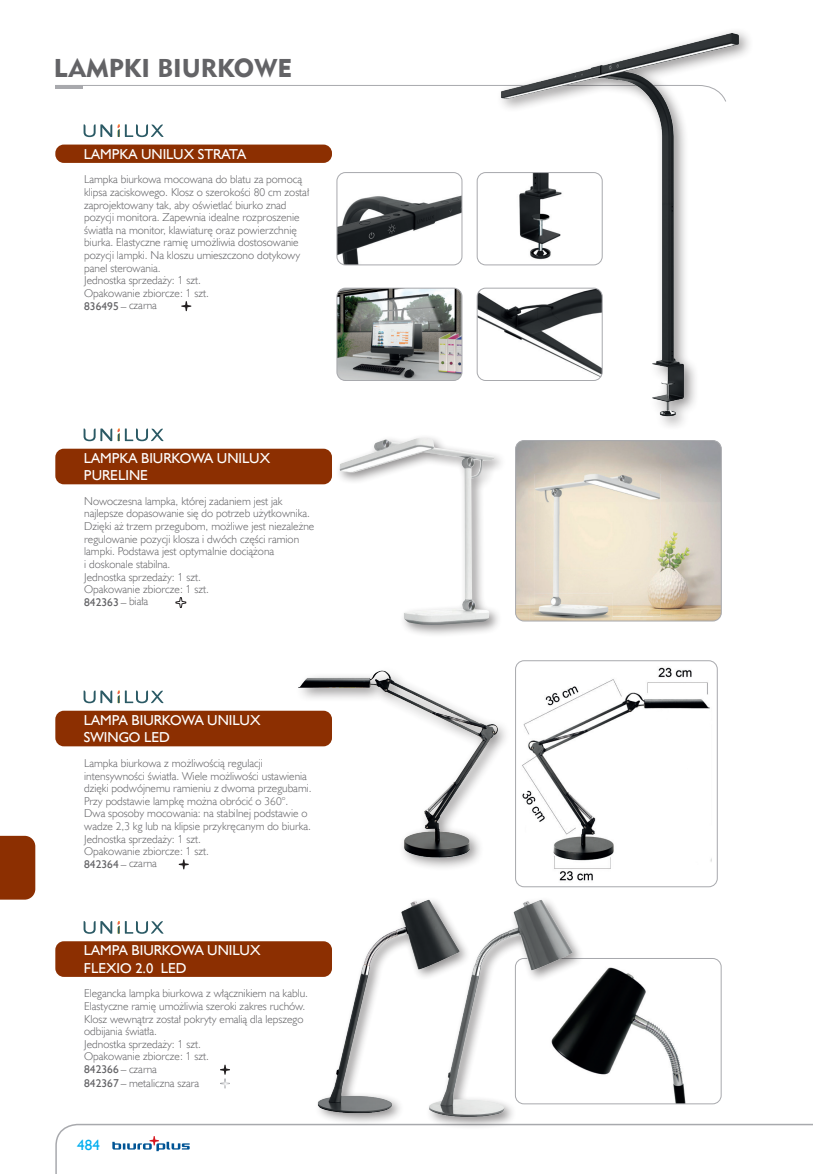
<style>
.page{position:relative;width:813px;height:1174px;background:#fff}
.page>*{position:absolute;margin:0;border:0;box-sizing:border-box;transform-origin:0 0}
.Rozdziały_nie_do_spisu{font:25.65px "Geometric 415 Blk EU";color:#636366}
.t1{font:15px "Humanst 521 EU";color:#00aeef}
.Nazwa_modułu_A{font:14.4px/17.2px "Humanst 521 EU";color:#fff}
.opis_produktów_UNI{font:11.4px/12.6px "Humanst 521 Lt EU";color:#636366}
.opis_produktów{font:11.4px/12.6px "Humanst 521 Lt EU";color:#636366}
.opis_produktów-2{font:11.4px "Humanst 521 EU";color:#636366}
.s1{font-family:"Humanst 521 EU"}
.s2{font-family:"Humanst 521 Lt EU"}
</style>
<div class="page">
<svg style="left:55px;top:85px;width:436px;height:1px"></svg>
<hr style="left:55px;top:86px;width:28px;height:3px;background:#a8a9ad">
<svg style="left:55px;top:1123px;width:757px;height:51px"></svg>
<svg style="left:112px;top:1136px;width:77px;height:15px"></svg>
<div style="left:0;top:836px;width:35px;height:63px;background:#8c2f01"></div>
<div style="left:55px;top:941px;width:277px;height:36px;background:#8c2f01;border-radius:9px"></div>
<svg style="left:220px;top:1064px;width:10px;height:24px"></svg>
<svg style="left:83px;top:921px;width:29px;height:12px"></svg>
<svg style="left:118px;top:921px;width:45px;height:12px"></svg>
<img style="left:478px;top:288px;width:13px;height:91px">
<img style="left:338px;top:288px;width:123px;height:92px">
<div style="left:336px;top:288px;width:126px;height:93px;border:1px solid #a8a9ad;border-radius:9px"></div>
<img style="left:515px;top:440px;width:206px;height:181px">
<div style="left:515px;top:440px;width:206px;height:181px;border:1px solid #a8a9ad;border-radius:9px"></div>
<img style="left:584px;top:958px;width:136px;height:145px">
<div style="left:514px;top:958px;width:207px;height:146px;border:1px solid #a8a9ad;border-radius:9px"></div>
<img style="left:522px;top:667px;width:190px;height:214px">
<div style="left:515px;top:660px;width:202px;height:227px;border:1px solid #a8a9ad;border-radius:9px"></div>
<img style="left:338px;top:173px;width:123px;height:92px">
<div style="left:336px;top:172px;width:126px;height:93px;border:1px solid #a8a9ad;border-radius:9px"></div>
<img style="left:491px;top:31px;width:257px;height:390px">
<div style="left:55px;top:145px;width:277px;height:18px;background:#8c2f01;border-radius:9px"></div>
<svg style="left:181px;top:301px;width:10px;height:10px"></svg>
<svg style="left:83px;top:124px;width:29px;height:13px"></svg>
<svg style="left:118px;top:124px;width:45px;height:13px"></svg>
<div style="left:55px;top:449px;width:277px;height:35px;background:#8c2f01;border-radius:9px"></div>
<svg style="left:175px;top:597px;width:11px;height:11px"></svg>
<svg style="left:83px;top:428px;width:29px;height:13px"></svg>
<svg style="left:118px;top:428px;width:45px;height:13px"></svg>
<div style="left:55px;top:710px;width:277px;height:36px;background:#8c2f01;border-radius:9px"></div>
<svg style="left:179px;top:859px;width:10px;height:10px"></svg>
<svg style="left:83px;top:690px;width:29px;height:13px"></svg>
<svg style="left:118px;top:690px;width:45px;height:13px"></svg>
<div style="left:335px;top:433px;width:172px;height:205px;background:#231f20;opacity:.5"></div>
<img style="left:339px;top:438px;width:156px;height:187px">
<img style="left:291px;top:670px;width:208px;height:195px">
<div style="left:314px;top:896px;width:157px;height:230px;background:#231f20;opacity:.5"></div>
<img style="left:315px;top:897px;width:103px;height:219px">
<div style="left:424px;top:896px;width:160px;height:234px;background:#231f20;opacity:.5"></div>
<img style="left:418px;top:896px;width:158px;height:222px">
<p class="Rozdziały_nie_do_spisu" style="left:54px;top:52px;width:239px">LAMPKI BIURKOWE</p>
<p class="Nazwa_modułu_A" style="left:84px;top:145px;width:164px">LAMPKA UNILUX STRATA</p>
<p class="opis_produktów_UNI" style="left:84px;top:173px;width:226px">Lampka biurkowa mocowana do blatu za pomocą klipsa zaciskowego. Klosz o szerokości 80 cm został zaprojektowany tak, aby oświetlać biurko znad pozycji monitora. Zapewnia idealne rozproszenie światła na monitor, klawiaturę oraz powierzchnię biurka. Elastyczne ramię umożliwia dostosowanie pozycji lampki. Na kloszu umieszczono dotykowy panel sterowania.</p>
<p class="opis_produktów" style="left:84px;top:274px;width:118px">Jednostka sprzedaży: 1 szt.</p>
<p class="opis_produktów" style="left:84px;top:286px;width:126px">Opakowanie zbiorcze: 1 szt.</p>
<p class="opis_produktów" style="left:84px;top:298px;width:74px"><span class="s1">836495</span> – czarna</p>
<p class="Nazwa_modułu_A" style="left:84px;top:449px;width:187px">LAMPKA BIURKOWA UNILUX<br>PURELINE</p>
<p class="opis_produktów_UNI" style="left:84px;top:494px;width:231px">Nowoczesna lampka, której zadaniem jest jak najlepsze dopasowanie się do potrzeb użytkownika.<br>Dzięki aż trzem przegubom, możliwe jest niezależne regulowanie pozycji klosza i dwóch części ramion lampki. Podstawa jest optymalnie dociążona<br>i doskonale stabilna.</p>
<p class="opis_produktów" style="left:84px;top:570px;width:118px">Jednostka sprzedaży: 1 szt.</p>
<p class="opis_produktów" style="left:84px;top:583px;width:126px">Opakowanie zbiorcze: 1 szt.</p>
<p class="opis_produktów-2" style="left:84px;top:595px;width:66px">842363 <span class="s2">– biała</span></p>
<p class="Nazwa_modułu_A" style="left:84px;top:711px;width:178px">LAMPA BIURKOWA UNILUX<br>SWINGO LED</p>
<p class="opis_produktów_UNI" style="left:84px;top:756px;width:229px">Lampka biurkowa z możliwością regulacji intensywności światła. Wiele możliwości ustawienia dzięki podwójnemu ramieniu z dwoma przegubami.<br>Przy podstawie lampkę można obrócić o 360°.<br>Dwa sposoby mocowania: na stabilnej podstawie o wadze 2,3 kg lub na klipsie przykręcanym do biurka.</p>
<p class="opis_produktów" style="left:84px;top:832px;width:118px">Jednostka sprzedaży: 1 szt.</p>
<p class="opis_produktów" style="left:84px;top:844px;width:126px">Opakowanie zbiorcze: 1 szt.</p>
<p class="opis_produktów" style="left:84px;top:856px;width:74px"><span class="s1">842364</span> – czarna</p>
<p class="Nazwa_modułu_A" style="left:84px;top:941px;width:178px">LAMPA BIURKOWA UNILUX<br>FLEXIO 2.0 LED</p>
<p class="opis_produktów" style="left:84px;top:987px;width:225px">Elegancka lampka biurkowa z włącznikiem na kablu.<br>Elastyczne ramię umożliwia szeroki zakres ruchów.<br>Klosz wewnątrz został pokryty emalią dla lepszego odbijania światła.</p>
<p class="opis_produktów" style="left:84px;top:1037px;width:118px">Jednostka sprzedaży: 1 szt.</p>
<p class="opis_produktów" style="left:84px;top:1050px;width:126px">Opakowanie zbiorcze: 1 szt.</p>
<p class="opis_produktów" style="left:84px;top:1063px;width:74px"><span class="s1">842366</span> – czarna</p>
<p class="opis_produktów" style="left:84px;top:1076px;width:117px"><span class="s1">842367</span> – metaliczna szara</p>
<h2 class="t1" style="left:77px;top:1135px;width:24px">484</h2>
</div>
